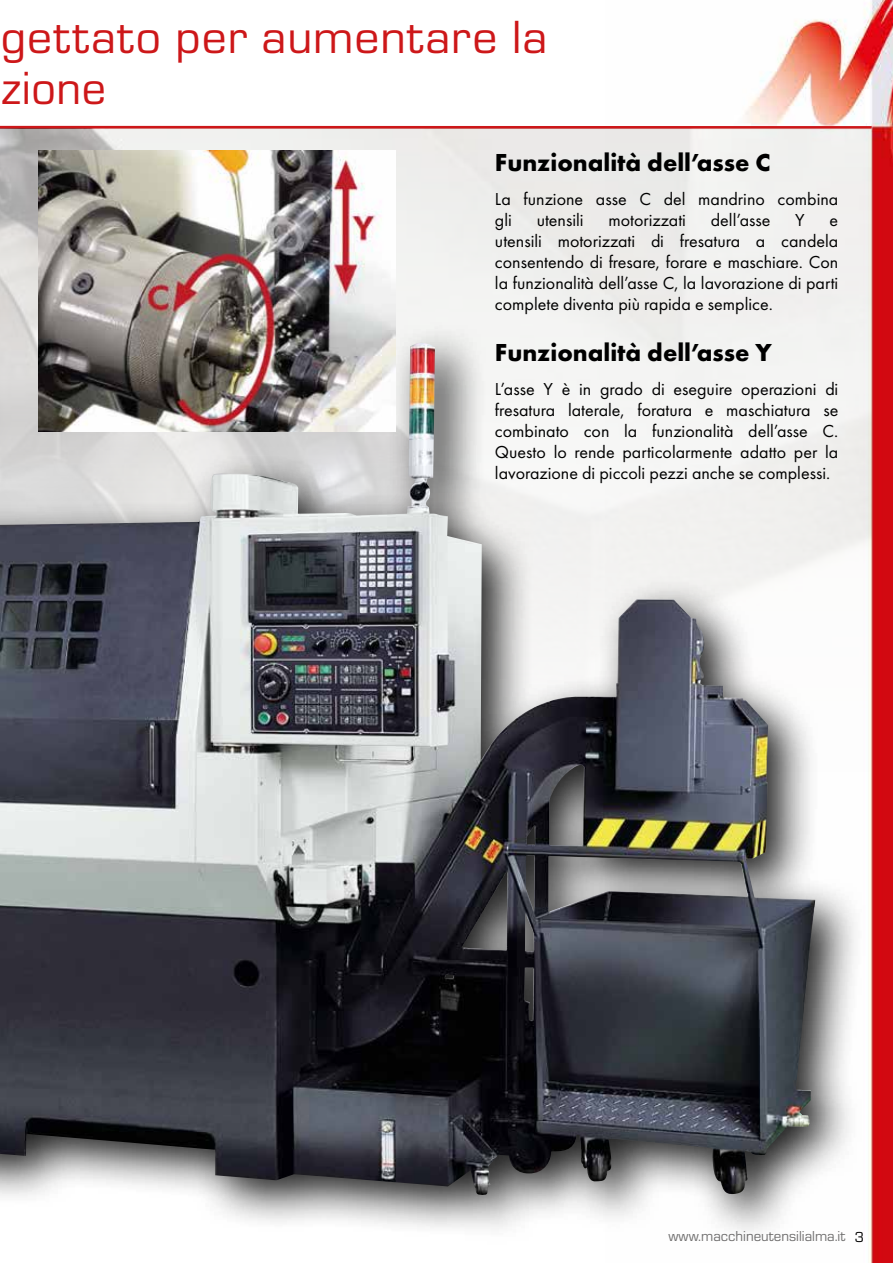
<style>
.page{position:relative;width:893px;height:1263px;background:#fff}
.page>*{position:absolute;margin:0;border:0;box-sizing:border-box;transform-origin:0 0}
.t1{font:48.3px/51px "Eurostile";letter-spacing:.02em;color:#cd1719}
.t2{font:700 25.5px "Futura PT";color:#000}
.t3{font:18px/21px "Futura PT";color:#000;text-align:justify}
.t4{font:15px "Eurostile";color:#706f6f}
.s1{color:#000}
</style>
<div class="page">
<img style="left:745px;top:0;width:148px;height:1263px">
<hr style="left:0;top:126px;width:872px;height:3px;background:#cd1719">
<img style="left:0;top:129px;width:872px;height:658px">
<div style="left:0;top:322px;width:866px;height:923px;background:#000;opacity:.88"></div>
<img style="left:0;top:343px;width:815px;height:853px">
<img style="left:38px;top:151px;width:357px;height:281px">
<h1 class="t1" style="left:1px;top:10px;width:548px">gettato per aumentare la zione</h1>
<h2 class="t2" style="left:495px;top:146px;width:277px">Funzionalità dell’asse C</h2>
<p class="t3" style="left:495px;top:188px;width:345px">La funzione asse C del mandrino combina gli</p>
<p class="t3" style="left:537px;top:209px;width:48px">utensili</p>
<p class="t3" style="left:608px;top:209px;width:79px">motorizzati</p>
<p class="t3" style="left:711px;top:209px;width:61px">dell’asse</p>
<p class="t3" style="left:795px;top:209px;width:11px">Y</p>
<p class="t3" style="left:495px;top:209px;width:345px;text-indent:335px">e utensili motorizzati di fresatura a candela consentendo di fresare, forare e maschiare. Con la funzionalità dell’asse C, la lavorazione di parti complete diventa più rapida e semplice.</p>
<h2 class="t2" style="left:495px;top:336px;width:278px">Funzionalità dell’asse Y</h2>
<p class="t3" style="left:495px;top:378px;width:345px">L’asse Y è in grado di eseguire operazioni di fresatura laterale, foratura e maschiatura se combinato con la funzionalità dell’asse C.<br>Questo lo rende particolarmente adatto per la lavorazione di piccoli pezzi anche se complessi.</p>
<p class="t4" style="left:669px;top:1226px;width:197px">www.macchineutensilialma.it <span class="s1">3</span></p>
</div>
